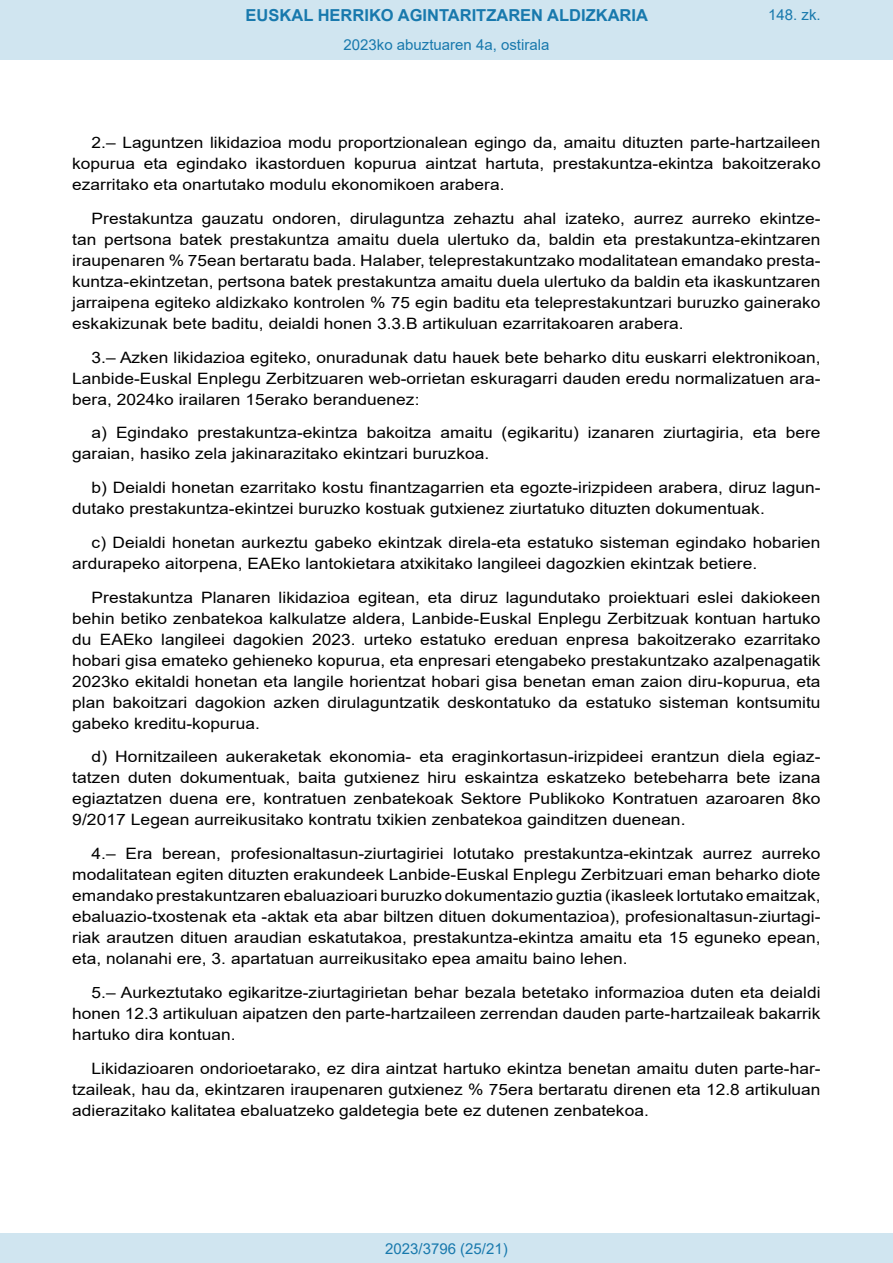
<style>
.page{position:relative;width:893px;height:1263px;background:#fff}
.page>*{position:absolute;margin:0;border:0;box-sizing:border-box;transform-origin:0 0}
.t1{font:700 16.5px "Arial";color:#1879ad}
.BOPVDetalle{font:15.6px/21px "Arial";color:#000;text-align:justify;scale:1.11 1}
.BOPVDetalle-2{font:15.6px/21px "Arial";color:#000;text-align:justify;scale:1.12 1}
.Paginacion_Centro{font:15px "Arial";color:#1879ad}
</style>
<div class="page">
<div style="left:0;top:0;width:893px;height:60px;background:#d0e5f0"></div>
<div style="left:0;top:1233px;width:893px;height:30px;background:#d0e5f0"></div>
<p class="t1" style="left:246px;top:3px;width:404px">EUSKAL HERRIKO AGINTARITZAREN ALDIZKARIA</p>
<p class="Paginacion_Centro" style="left:343px;top:35px;width:207px">2023ko abuztuaren 4a, ostirala</p>
<p class="Paginacion_Centro" style="left:768px;top:5px;width:54px">148. zk.</p>
<p class="BOPVDetalle" style="left:72px;top:132px;width:676px;text-indent:19px">2.– Laguntzen likidazioa modu proportzionalean egingo da, amaitu dituzten parte-hartzaileen kopurua eta egindako ikastorduen kopurua aintzat hartuta, prestakuntza-ekintza bakoitzerako ezarritako eta onartutako modulu ekonomikoen arabera.</p>
<p class="BOPVDetalle" style="left:72px;top:208px;width:676px;text-indent:19px">Prestakuntza gauzatu ondoren, dirulaguntza zehaztu ahal izateko, aurrez aurreko ekintze&shy;tan pertsona batek prestakuntza amaitu duela ulertuko da, baldin eta prestakuntza-ekintzaren iraupenaren % 75ean bertaratu bada. Halaber, teleprestakuntzako modalitatean emandako presta&shy;kuntza-ekintzetan, pertsona batek prestakuntza amaitu duela ulertuko da baldin eta ikaskuntzaren jarraipena egiteko aldizkako kontrolen % 75 egin baditu eta teleprestakuntzari buruzko gainerako eskakizunak bete baditu, deialdi honen 3.3.B artikuluan ezarritakoaren arabera.</p>
<p class="BOPVDetalle" style="left:72px;top:347px;width:676px;text-indent:19px">3.– Azken likidazioa egiteko, onuradunak datu hauek bete beharko ditu euskarri elektronikoan, Lanbide-Euskal Enplegu Zerbitzuaren web-orrietan eskuragarri dauden eredu normalizatuen ara&shy;bera, 2024ko irailaren 15erako beranduenez:</p>
<p class="BOPVDetalle" style="left:72px;top:422px;width:676px;text-indent:19px">a) Egindako prestakuntza-ekintza bakoitza amaitu (egikaritu) izanaren ziurtagiria, eta bere garaian, hasiko zela jakinarazitako ekintzari buruzkoa.</p>
<p class="BOPVDetalle" style="left:72px;top:477px;width:676px;text-indent:19px">b) Deialdi honetan ezarritako kostu finantzagarrien eta egozte-irizpideen arabera, diruz lagun&shy;dutako prestakuntza-ekintzei buruzko kostuak gutxienez ziurtatuko dituzten dokumentuak.</p>
<p class="BOPVDetalle" style="left:72px;top:532px;width:676px;text-indent:19px">c) Deialdi honetan aurkeztu gabeko ekintzak direla-eta estatuko sisteman egindako hobarien ardurapeko aitorpena, EAEko lantokietara atxikitako langileei dagozkien ekintzak betiere.</p>
<p class="BOPVDetalle" style="left:72px;top:587px;width:676px;text-indent:19px">Prestakuntza Planaren likidazioa egitean, eta diruz lagundutako proiektuari eslei dakiokeen behin betiko zenbatekoa kalkulatze aldera, Lanbide-Euskal Enplegu Zerbitzuak kontuan hartuko du EAEko langileei dagokien 2023. urteko estatuko ereduan enpresa bakoitzerako ezarritako hobari gisa emateko gehieneko kopurua, eta enpresari etengabeko prestakuntzako azalpenagatik 2023ko ekitaldi honetan eta langile horientzat hobari gisa benetan eman zaion diru-kopurua, eta plan bakoitzari dagokion azken dirulaguntzatik deskontatuko da estatuko sisteman kontsumitu gabeko kreditu-kopurua.</p>
<p class="BOPVDetalle-2" style="left:72px;top:746px;width:670px;text-indent:19px">d) Hornitzaileen aukeraketak ekonomia- eta eraginkortasun-irizpideei erantzun diela egiaz&shy;tatzen duten dokumentuak, baita gutxienez hiru eskaintza eskatzeko betebeharra bete izana egiaztatzen duena ere, kontratuen zenbatekoak Sektore Publikoko Kontratuen azaroaren 8ko 9/2017 Legean aurreikusitako kontratu txikien zenbatekoa gainditzen duenean.</p>
<p class="BOPVDetalle" style="left:72px;top:843px;width:676px;text-indent:19px">4.– Era berean, profesionaltasun-ziurtagiriei lotutako prestakuntza-ekintzak aurrez aurreko modalitatean egiten dituzten erakundeek Lanbide-Euskal Enplegu Zerbitzuari eman beharko diote emandako prestakuntzaren ebaluazioari buruzko dokumentazio guztia (ikasleek lortutako emaitzak, ebaluazio-txostenak eta -aktak eta abar biltzen dituen dokumentazioa), profesionaltasun-ziurtagi&shy;riak arautzen dituen araudian eskatutakoa, prestakuntza-ekintza amaitu eta 15 eguneko epean, eta, nolanahi ere, 3. apartatuan aurreikusitako epea amaitu baino lehen.</p>
<p class="BOPVDetalle" style="left:72px;top:982px;width:676px;text-indent:19px">5.– Aurkeztutako egikaritze-ziurtagirietan behar bezala betetako informazioa duten eta deialdi honen 12.3 artikuluan aipatzen den parte-hartzaileen zerrendan dauden parte-hartzaileak bakarrik hartuko dira kontuan.</p>
<p class="BOPVDetalle" style="left:72px;top:1058px;width:676px;text-indent:19px">Likidazioaren ondorioetarako, ez dira aintzat hartuko ekintza benetan amaitu duten parte-har&shy;tzaileak, hau da, ekintzaren iraupenaren gutxienez % 75era bertaratu direnen eta 12.8 artikuluan adierazitako kalitatea ebaluatzeko galdetegia bete ez dutenen zenbatekoa.</p>
<p class="Paginacion_Centro" style="left:385px;top:1238px;width:124px">2023/3796 (25/21)</p>
</div>
